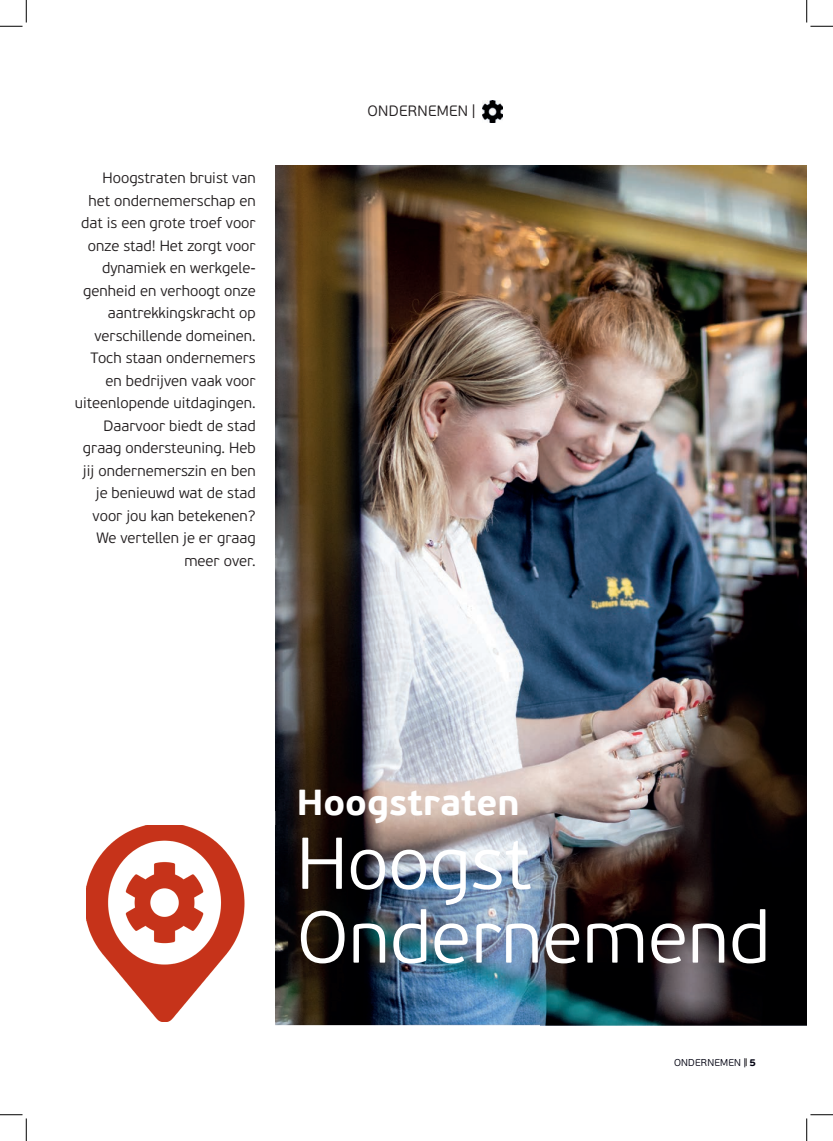
<style>
.page{position:relative;width:833px;height:1141px;background:#fff}
.page>*{position:absolute;margin:0;border:0;box-sizing:border-box;transform-origin:0 0}
.t1{font:300 73.12px/73.8px "PF Beau Sans Pro";color:#fff}
.t2{font:700 36px "PF Beau Sans Pro";color:#fff}
.t3{font:300 15px/22.5px "PF Beau Sans Pro";color:#231f20;text-align:right}
.t4{font:300 15px "PF Beau Sans Pro";letter-spacing:.02em;color:#231f20}
.t5{font:300 10px "PF Beau Sans Pro";letter-spacing:.02em;color:#000010}
.s1{font-weight:700}
</style>
<div class="page">
<img style="left:275px;top:165px;width:531px;height:860px">
<img style="left:86px;top:825px;width:201px;height:196px">
<img style="left:482px;top:101px;width:20px;height:21px">
<svg style="left:0;top:0;width:27px;height:27px"></svg>
<svg style="left:0;top:1114px;width:27px;height:26px"></svg>
<svg style="left:806px;top:0;width:26px;height:27px"></svg>
<svg style="left:806px;top:1114px;width:26px;height:26px"></svg>
<p class="t3" style="left:75px;top:167px;width:182px">Hoogstraten bruist van<br>het ondernemerschap en dat is een grote troef voor onze stad! Het zorgt voor dynamiek en werkgele&shy;genheid en verhoogt onze aantrekkingskracht op verschillende domeinen.<br>Toch staan ondernemers en bedrijven vaak voor uiteenlopende uitdagingen.<br>Daarvoor biedt de stad graag ondersteuning. Heb jij ondernemerszin en ben je benieuwd wat de stad voor jou kan betekenen?<br>We vertellen je er graag meer over.</p>
<p class="t4" style="left:367px;top:102px;width:109px">ONDERNEMEN |</p>
<h2 class="t2" style="left:296px;top:780px;width:224px">Hoogstraten</h2>
<h1 class="t1" style="left:296px;top:828px;width:474px">Hoogst<br>Ondernemend</h1>
<p class="t5" style="left:673px;top:1056px;width:83px">ONDERNEMEN | <span class="s1">5</span></p>
</div>
